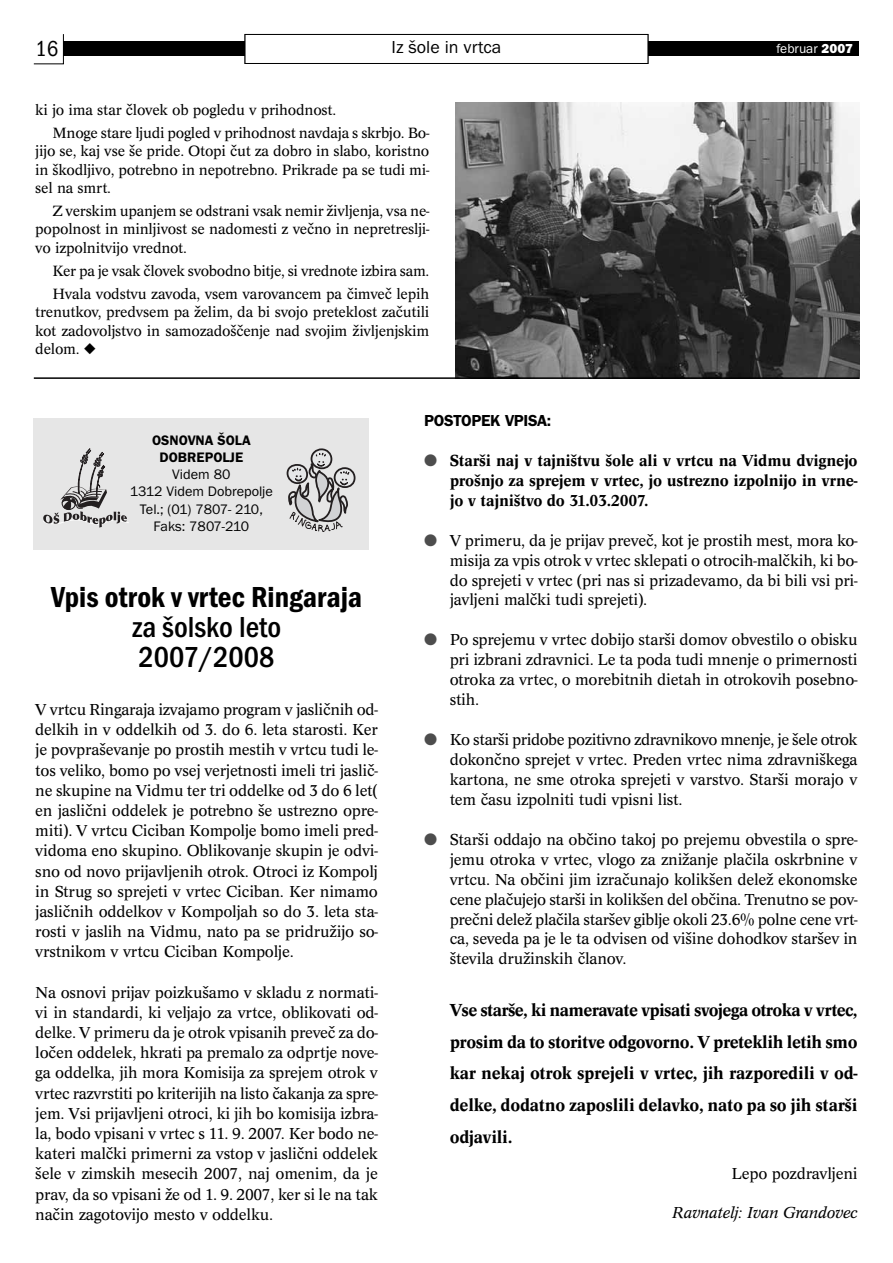
<style>
.page{position:relative;width:893px;height:1263px;background:#fff}
.page>*{position:absolute;margin:0;border:0;box-sizing:border-box;transform-origin:0 0}
.t1{font:600 condensed 30px "Franklin Got Itc TEE";color:#000}
.t2{font:500 condensed 30px/30.5px "Franklin Got Itc TEE";color:#000}
.t3{font:condensed 22.5px "Franklin Got Itc TEE";color:#000}
.t4{font:500 18px/31.7px "Contus TEE";letter-spacing:-.015em;color:#000;text-align:justify}
.t5{font:18px "Franklin Got Itc TEE";color:#000}
.t6{font:16.5px/20.2px "Contus TEE";letter-spacing:-.015em;color:#000;text-align:justify}
.t7{font:500 16.5px/20px "Contus TEE";letter-spacing:-.015em;color:#000;text-align:justify}
.t8{font:italic 16.5px "Contus TEE";letter-spacing:-.015em;color:#000}
.t9{font:600 16.5px "Franklin Got Itc TEE";letter-spacing:-.02em;color:#000}
.t10{font:15.45px/18.6px "Contus TEE";letter-spacing:-.015em;color:#000;text-align:justify}
.t11{font:14.25px/17.1px "Franklin Got Itc TEE";color:#000;text-align:center}
.t12{font:600 14.25px/17.1px "Franklin Got Itc TEE";color:#000;text-align:center}
.t13{font:13.5px "Franklin Got Itc TEE";color:#fff}
.s1{font-family:"Franklin Got Itc TEE Heav"}
.s2{color:#4d4d4d}
</style>
<div class="page">
<div style="left:34px;top:418px;width:335px;height:132px;background:#e6e6e6"></div>
<div style="left:63px;top:42px;width:796px;height:14px;background:#000"></div>
<svg style="left:33px;top:34px;width:31px;height:30px"></svg>
<div style="left:245px;top:35px;width:402px;height:28px;background:#fff"></div>
<div style="left:245px;top:34px;width:403px;height:30px;border:1px solid #000"></div>
<img style="left:455px;top:102px;width:404px;height:275px">
<svg style="left:43px;top:448px;width:86px;height:79px"></svg>
<div style="left:286px;top:464px;width:22px;height:20px;border:2px solid #231f20;border-radius:50%"></div>
<div style="left:334px;top:467px;width:21px;height:21px;border:2px solid #231f20;border-radius:50%"></div>
<svg style="left:311px;top:449px;width:20px;height:19px"></svg>
<div style="left:310px;top:448px;width:22px;height:21px;border:2px solid #231f20;border-radius:50%"></div>
<svg style="left:287px;top:453px;width:62px;height:79px"></svg>
<hr style="left:34px;top:377px;width:825px;height:2px;background:#000">
<h2 class="t3" style="left:35px;top:40px;width:24px">16</h2>
<p class="t5" style="left:391px;top:40px;width:111px">Iz šole in vrtca</p>
<p class="t13" style="left:776px;top:43px;width:78px">februar <span class="s1">2007</span></p>
<p class="t10" style="left:52px;top:100px;width:378px;line-height:22.8px;text-indent:-17px">ki jo ima star človek ob pogledu v prihodnost.<br>Mnoge stare ljudi pogled v prihodnost navdaja s skrbjo. Bo-</p>
<p class="t10" style="left:35px;top:143px;width:395px">jijo se, kaj vse še pride. Otopi čut za dobro in slabo, koristno in škodljivo, potrebno in nepotrebno. Prikrade pa se tudi mi&shy;sel na smrt.</p>
<p class="t10" style="left:35px;top:203px;width:395px;text-indent:17px">Z verskim upanjem se odstrani vsak nemir življenja, vsa ne&shy;popolnost in minljivost se nadomesti z večno in nepretreslji&shy;vo izpolnitvijo vrednot.</p>
<p class="t10" style="left:52px;top:261px;width:378px;line-height:22.8px">Ker pa je vsak človek svobodno bitje, si vrednote izbira sam.<br>Hvala vodstvu zavoda, vsem varovancem pa čimveč lepih</p>
<p class="t10" style="left:35px;top:304px;width:395px">trenutkov, predvsem pa želim, da bi svojo preteklost začutili kot zadovoljstvo in samozadoščenje nad svojim življenjskim delom. ◆</p>
<p class="t12" style="left:152px;top:433px;width:100px">OSNOVNA ŠOLA<br>DOBREPOLJE</p>
<p class="t11" style="left:130px;top:467px;width:145px">Videm 80<br>1312 Videm Dobrepolje<br>Tel.; (01) 7807- 210,<br>Faks: 7807-210</p>
<h1 class="t1" style="left:51px;top:585px;width:312px">Vpis otrok v vrtec Ringaraja</h1>
<h1 class="t2" style="left:132px;top:614px;width:150px">za šolsko leto<br>2007/2008</h1>
<p class="t6" style="left:35px;top:701px;width:344px">V vrtcu Ringaraja izvajamo program v jasličnih od&shy;delkih in v oddelkih od 3. do 6. leta starosti. Ker je povpraševanje po prostih mestih v vrtcu tudi le&shy;tos veliko, bomo po vsej verjetnosti imeli tri jaslič&shy;ne skupine na Vidmu ter tri oddelke od 3 do 6 let( en jaslični oddelek je potrebno še ustrezno opre&shy;miti). V vrtcu Ciciban Kompolje bomo imeli pred&shy;vidoma eno skupino. Oblikovanje skupin je odvi&shy;sno od novo prijavljenih otrok. Otroci iz Kompolj in Strug so sprejeti v vrtec Ciciban. Ker nimamo jasličnih oddelkov v Kompoljah so do 3. leta sta&shy;rosti v jaslih na Vidmu, nato pa se pridružijo so&shy;vrstnikom v vrtcu Ciciban Kompolje.</p>
<p class="t6" style="left:35px;top:983px;width:344px">Na osnovi prijav poizkušamo v skladu z normati&shy;vi in standardi, ki veljajo za vrtce, oblikovati od&shy;delke. V primeru da je otrok vpisanih preveč za do&shy;ločen oddelek, hkrati pa premalo za odprtje nove&shy;ga oddelka, jih mora Komisija za sprejem otrok v vrtec razvrstiti po kriterijih na listo čakanja za spre&shy;jem. Vsi prijavljeni otroci, ki jih bo komisija izbra&shy;la, bodo vpisani v vrtec s 11. 9. 2007. Ker bodo ne&shy;kateri malčki primerni za vstop v jaslični oddelek šele v zimskih mesecih 2007, naj omenim, da je prav, da so vpisani že od 1. 9. 2007, ker si le na tak način zagotovijo mesto v oddelku.</p>
<p class="t9" style="left:424px;top:414px;width:128px">POSTOPEK VPISA:</p>
<p class="t7" style="left:450px;top:452px;width:409px;text-indent:-26px"><span class="s2">●</span> Starši naj v tajništvu šole ali v vrtcu na Vidmu dvignejo prošnjo za sprejem v vrtec, jo ustrezno izpolnijo in vrne&shy;jo v tajništvo do 31.03.2007.</p>
<p class="t6" style="left:450px;top:532px;width:409px;text-indent:-26px"><span class="s2">●</span> V primeru, da je prijav preveč, kot je prostih mest, mora ko&shy;misija za vpis otrok v vrtec sklepati o otrocih-malčkih, ki bo&shy;do sprejeti v vrtec (pri nas si prizadevamo, da bi bili vsi pri&shy;javljeni malčki tudi sprejeti).</p>
<p class="t6" style="left:450px;top:631px;width:409px;text-indent:-26px"><span class="s2">●</span> Po sprejemu v vrtec dobijo starši domov obvestilo o obisku pri izbrani zdravnici. Le ta poda tudi mnenje o primernosti otroka za vrtec, o morebitnih dietah in otrokovih posebno&shy;stih.</p>
<p class="t6" style="left:450px;top:731px;width:409px;text-indent:-26px"><span class="s2">●</span> Ko starši pridobe pozitivno zdravnikovo mnenje, je šele otrok dokončno sprejet v vrtec. Preden vrtec nima zdravniškega kartona, ne sme otroka sprejeti v varstvo. Starši morajo v tem času izpolniti tudi vpisni list.</p>
<p class="t6" style="left:450px;top:831px;width:409px;text-indent:-26px"><span class="s2">●</span> Starši oddajo na občino takoj po prejemu obvestila o spre&shy;jemu otroka v vrtec, vlogo za znižanje plačila oskrbnine v vrtcu. Na občini jim izračunajo kolikšen delež ekonomske cene plačujejo starši in kolikšen del občina. Trenutno se pov&shy;prečni delež plačila staršev giblje okoli 23.6% polne cene vrt&shy;ca, seveda pa je le ta odvisen od višine dohodkov staršev in števila družinskih članov.</p>
<p class="t4" style="left:450px;top:996px;width:409px">Vse starše, ki nameravate vpisati svojega otroka v vrtec, prosim da to storitve odgovorno. V preteklih letih smo kar nekaj otrok sprejeli v vrtec, jih razporedili v od&shy;delke, dodatno zaposlili delavko, nato pa so jih starši odjavili.</p>
<p class="t6" style="left:731px;top:1164px;width:127px">Lepo pozdravljeni</p>
<p class="t8" style="left:672px;top:1207px;width:187px">Ravnatelj: Ivan Grandovec</p>
</div>
